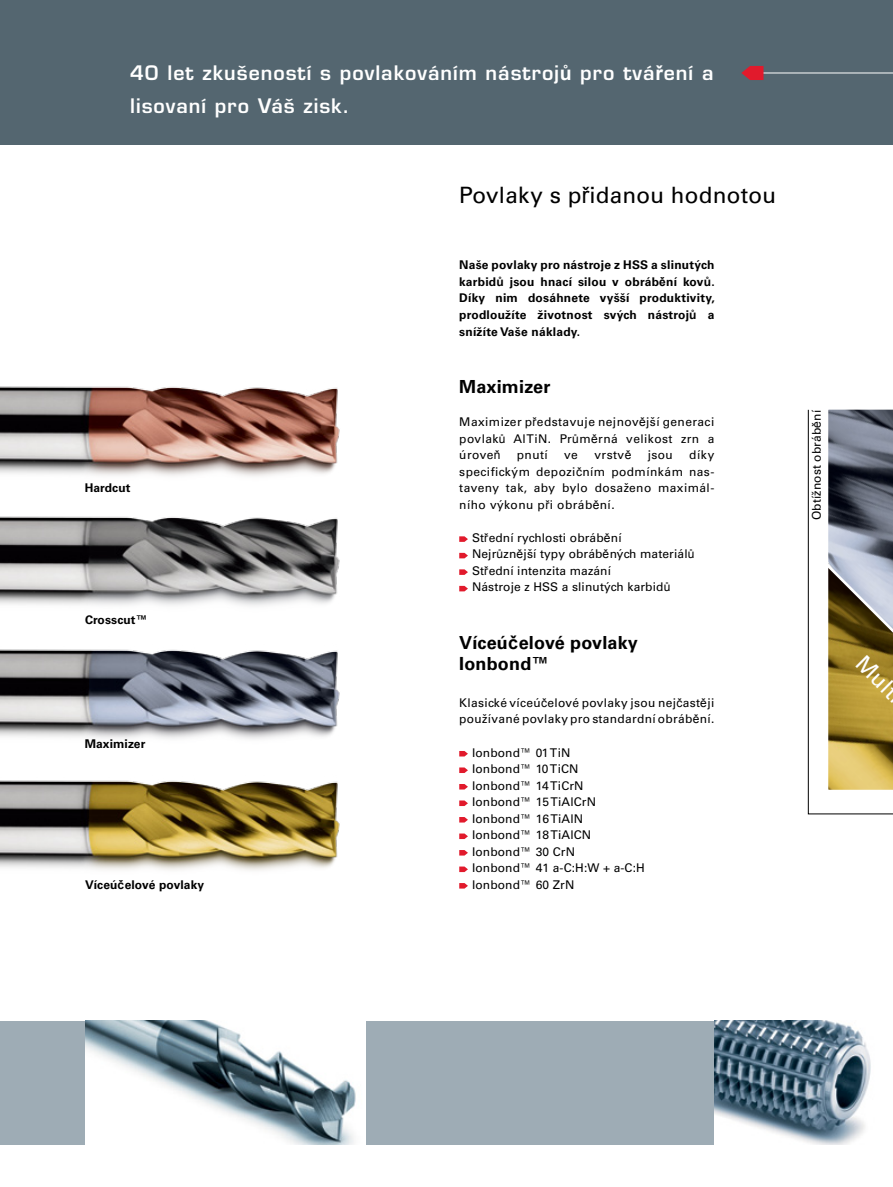
<style>
.page{position:relative;width:893px;height:1187px;background:#fff}
.page>*{position:absolute;margin:0;border:0;box-sizing:border-box;transform-origin:0 0}
._01_Titel{font:22.5px "Univers LT Std";letter-spacing:.01em;color:#000}
._03_GT_weiss{font:22.5px "Univers LT Std";color:#fff}
._01_Titel_Balken{font:600 19.5px/33px "Eurostile LT Std";letter-spacing:.05em;color:#fff}
._02_UT{font:700 18px/21px "Univers LT Std";letter-spacing:.01em;color:#000}
._03_GT{font:12px/16.5px "Univers LT Std";letter-spacing:.01em;color:#000;text-align:justify}
._03_GT_bold{font:700 12px/16.5px "Univers LT Std";letter-spacing:.01em;color:#000;text-align:justify}
.s1{font-family:"Arial";font-weight:700}
.s2{font-family:"Arial"}
</style>
<div class="page">
<div style="left:0;top:1020px;width:893px;height:124px;background:#9eacb5"></div>
<div style="left:714px;top:1020px;width:179px;height:124px;background:#fff"></div>
<img style="left:714px;top:1020px;width:157px;height:124px">
<img style="left:85px;top:1020px;width:281px;height:124px">
<div style="left:0;top:0;width:893px;height:145px;background:#546670"></div>
<img style="left:0;top:386px;width:340px;height:91px">
<img style="left:0;top:516px;width:340px;height:90px">
<img style="left:0;top:649px;width:340px;height:90px">
<img style="left:0;top:780px;width:340px;height:91px">
<svg style="left:459px;top:536px;width:9px;height:6px"></svg>
<svg style="left:459px;top:553px;width:9px;height:5px"></svg>
<svg style="left:459px;top:569px;width:9px;height:6px"></svg>
<svg style="left:459px;top:586px;width:9px;height:5px"></svg>
<svg style="left:459px;top:751px;width:9px;height:5px"></svg>
<svg style="left:459px;top:767px;width:9px;height:6px"></svg>
<svg style="left:459px;top:784px;width:9px;height:5px"></svg>
<svg style="left:459px;top:800px;width:9px;height:6px"></svg>
<svg style="left:459px;top:817px;width:9px;height:5px"></svg>
<svg style="left:459px;top:833px;width:9px;height:6px"></svg>
<svg style="left:459px;top:850px;width:9px;height:5px"></svg>
<svg style="left:459px;top:866px;width:9px;height:6px"></svg>
<svg style="left:459px;top:883px;width:9px;height:5px"></svg>
<svg style="left:807px;top:409px;width:86px;height:405px"></svg>
<hr style="left:753px;top:73px;width:140px;height:1px;background:#fff">
<svg style="left:741px;top:66px;width:22px;height:14px"></svg>
<p class="_01_Titel_Balken" style="left:130px;top:56px;width:585px">40 let zkušeností s povlakováním nástroj<span class="s1">ů</span> pro tvá<span class="s1">ř</span>ení a lisovaní pro Váš zisk.</p>
<p class="_01_Titel" style="left:459px;top:182px;width:319px">Povlaky s p<span class="s2">ř</span>idanou hodnotou</p>
<p class="_03_GT_bold" style="left:85px;top:480px;width:47px">Hardcut</p>
<p class="_03_GT_bold" style="left:85px;top:612px;width:64px">Crosscut™</p>
<p class="_03_GT_bold" style="left:85px;top:735px;width:62px">Maximizer</p>
<p class="_03_GT_bold" style="left:85px;top:876px;width:121px">Víceú<span class="s2">č</span>elové povlaky</p>
<p class="_03_GT_bold" style="left:459px;top:257px;width:257px">Naše povlaky pro nástroje z HSS a slinutých karbid<span class="s2">ů</span> jsou hnací silou v obráb<span class="s2">ě</span>ní kov<span class="s2">ů</span>.<br>Díky nim dosáhnete vyšší produktivity, prodloužíte životnost svých nástroj<span class="s2">ů</span> a snížíte Vaše náklady.</p>
<p class="_02_UT" style="left:459px;top:376px;width:93px">Maximizer</p>
<p class="_03_GT" style="left:459px;top:414px;width:257px">Maximizer p<span class="s2">ř</span>edstavuje nejnov<span class="s2">ě</span>jší generaci povlak<span class="s2">ů</span> AlTiN. Pr<span class="s2">ů</span>m<span class="s2">ě</span>rná velikost zrn a úrove<span class="s2">ň</span></p>
<p class="_03_GT" style="left:459px;top:447px;width:257px;text-indent:230px">díky specifickým depozi<span class="s2">č</span>ním podmínkám nas&shy;taveny tak, aby bylo dosaženo maximál&shy;ního výkonu p<span class="s2">ř</span>i obráb<span class="s2">ě</span>ní.</p>
<p class="_03_GT" style="left:472px;top:529px;width:151px">St<span class="s2">ř</span>ední rychlosti obráb<span class="s2">ě</span>ní</p>
<p class="_03_GT" style="left:472px;top:546px;width:224px">Nejr<span class="s2">ů</span>zn<span class="s2">ě</span>jší typy obráb<span class="s2">ě</span>ných materiál<span class="s2">ů</span></p>
<p class="_03_GT" style="left:472px;top:562px;width:141px">St<span class="s2">ř</span>ední intenzita mazání</p>
<p class="_03_GT" style="left:472px;top:579px;width:200px">Nástroje z HSS a slinutých karbid<span class="s2">ů</span></p>
<p class="_03_GT" style="left:517px;top:447px;width:33px">pnutí</p>
<p class="_03_GT" style="left:564px;top:447px;width:15px">ve</p>
<p class="_03_GT" style="left:594px;top:447px;width:39px">vrstv<span class="s2">ě</span></p>
<p class="_03_GT" style="left:648px;top:447px;width:27px">jsou</p>
<p class="_02_UT" style="left:459px;top:632px;width:180px">Víceú<span class="s2">č</span>elové povlaky<br>Ionbond™</p>
<p class="_03_GT" style="left:459px;top:694px;width:257px">Klasické víceú<span class="s2">č</span>elové povlaky jsou nej<span class="s2">č</span>ast<span class="s2">ě</span>ji používané povlaky pro standardní obráb<span class="s2">ě</span>ní.</p>
<p class="_03_GT" style="left:472px;top:744px;width:100px">Ionbond™ 01 TiN</p>
<p class="_03_GT" style="left:472px;top:760px;width:108px">Ionbond™ 10 TiCN</p>
<p class="_03_GT" style="left:472px;top:777px;width:113px">Ionbond™ 14 TiCrN</p>
<p class="_03_GT" style="left:472px;top:793px;width:126px">Ionbond™ 15 TiAlCrN</p>
<p class="_03_GT" style="left:472px;top:810px;width:113px">Ionbond™ 16 TiAlN</p>
<p class="_03_GT" style="left:472px;top:826px;width:121px">Ionbond™ 18 TiAlCN</p>
<p class="_03_GT" style="left:472px;top:843px;width:105px">Ionbond™ 30 CrN</p>
<p class="_03_GT" style="left:472px;top:859px;width:174px">Ionbond™ 41 a-C:H:W + a-C:H</p>
<p class="_03_GT" style="left:472px;top:876px;width:104px">Ionbond™ 60 ZrN</p>
<p class="_03_GT" style="left:808px;top:520px;width:112px;rotate:-90deg">Obtížnost obráb<span class="s2">ě</span>ní</p>
<p class="_03_GT_weiss" style="left:869px;top:650px;width:51px;rotate:45deg">Mult</p>
</div>
